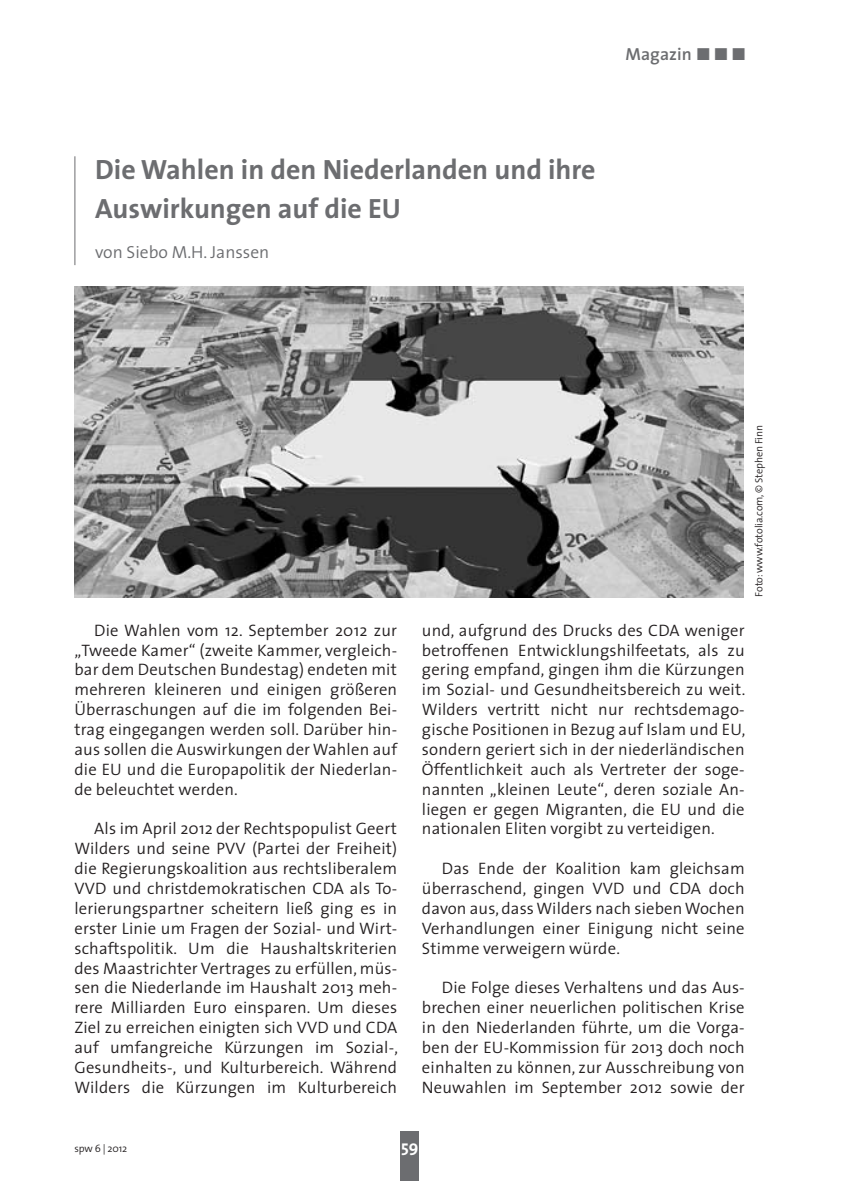
<style>
.page{position:relative;width:844px;height:1181px;background:#fff}
.page>*{position:absolute;margin:0;border:0;box-sizing:border-box;transform-origin:0 0}
.t1{font:700 28px/39.7px "The Sans";color:#6c6d70}
.t2{font:300 17.5px "The Sans";color:#6c6d70}
.t3{font:600 17.5px "The Sans";letter-spacing:.005em;color:#6c6d70}
.t4{font:300 16.62px/19.9px "The Sans";letter-spacing:.01em;color:#231f20;text-align:justify}
.t5{font:700 16.62px "The Sans";color:#fff}
.t6{font:300 10.5px "The Sans";letter-spacing:-.01em;color:#231f20}
.s1{font-family:"The Sans Bold Expert";font-weight:400}
</style>
<div class="page">
<div style="left:400px;top:1131px;width:19px;height:50px;background:#6c6d70"></div>
<hr style="left:74px;top:156px;width:1px;height:109px;background:#6c6d70">
<img style="left:74px;top:286px;width:669px;height:312px">
<p class="t3" style="left:625px;top:39px;width:122px">Magazin <span class="s1">óóó</span></p>
<h1 class="t1" style="left:95px;top:149px;width:502px">Die Wahlen in den Niederlanden und ihre<br>Auswirkungen auf die EU</h1>
<p class="t2" style="left:95px;top:241px;width:176px">von Siebo M.H. Janssen</p>
<p class="t4" style="left:74px;top:620px;width:324px;text-indent:20px">Die Wahlen vom 12. September 2012 zur „Tweede Kamer“ (zweite Kammer, vergleich&shy;bar dem Deutschen Bundestag) endeten mit mehreren kleineren und einigen größeren Überraschungen auf die im folgenden Bei&shy;trag eingegangen werden soll. Darüber hin&shy;aus sollen die Auswirkungen der Wahlen auf die EU und die Europapolitik der Niederlan&shy;de beleuchtet werden.</p>
<p class="t4" style="left:74px;top:819px;width:325px;text-indent:20px">Als im April 2012 der Rechtspopulist Geert Wilders und seine PVV (Partei der Freiheit) die Regierungskoalition aus rechtsliberalem VVD und christdemokratischen CDA als To&shy;lerierungspartner scheitern ließ ging es in erster Linie um Fragen der Sozial- und Wirt&shy;schaftspolitik. Um die Haushaltskriterien des Maastrichter Vertrages zu erfüllen, müs&shy;sen die Niederlande im Haushalt 2013 meh&shy;rere Milliarden Euro einsparen. Um dieses Ziel zu erreichen einigten sich VVD und CDA auf umfangreiche Kürzungen im Sozial-, Gesundheits-, und Kulturbereich. Während Wilders die Kürzungen im Kulturbereich</p>
<p class="t6" style="left:752px;top:596px;width:173px;rotate:-90deg">Foto: www.fotolia.com, © Stephen Finn</p>
<p class="t4" style="left:422px;top:620px;width:325px">und, aufgrund des Drucks des CDA weniger betroffenen Entwicklungshilfeetats, als zu gering empfand, gingen ihm die Kürzungen im Sozial- und Gesundheitsbereich zu weit.<br>Wilders vertritt nicht nur rechtsdemago&shy;gische Positionen in Bezug auf Islam und EU, sondern geriert sich in der niederländischen Öffentlichkeit auch als Vertreter der soge&shy;nannten „kleinen Leute“, deren soziale An&shy;liegen er gegen Migranten, die EU und die nationalen Eliten vorgibt zu verteidigen.</p>
<p class="t4" style="left:422px;top:858px;width:324px;text-indent:20px">Das Ende der Koalition kam gleichsam überraschend, gingen VVD und CDA doch davon aus, dass Wilders nach sieben Wochen Verhandlungen einer Einigung nicht seine Stimme verweigern würde.</p>
<p class="t4" style="left:422px;top:978px;width:324px;text-indent:20px">Die Folge dieses Verhaltens und das Aus&shy;brechen einer neuerlichen politischen Krise in den Niederlanden führte, um die Vorga&shy;ben der EU-Kommission für 2013 doch noch einhalten zu können, zur Ausschreibung von Neuwahlen im September 2012 sowie der</p>
<p class="t6" style="left:74px;top:1142px;width:54px">spw 6 | 2012</p>
<p class="t5" style="left:401px;top:1136px;width:9px">59</p>
</div>
